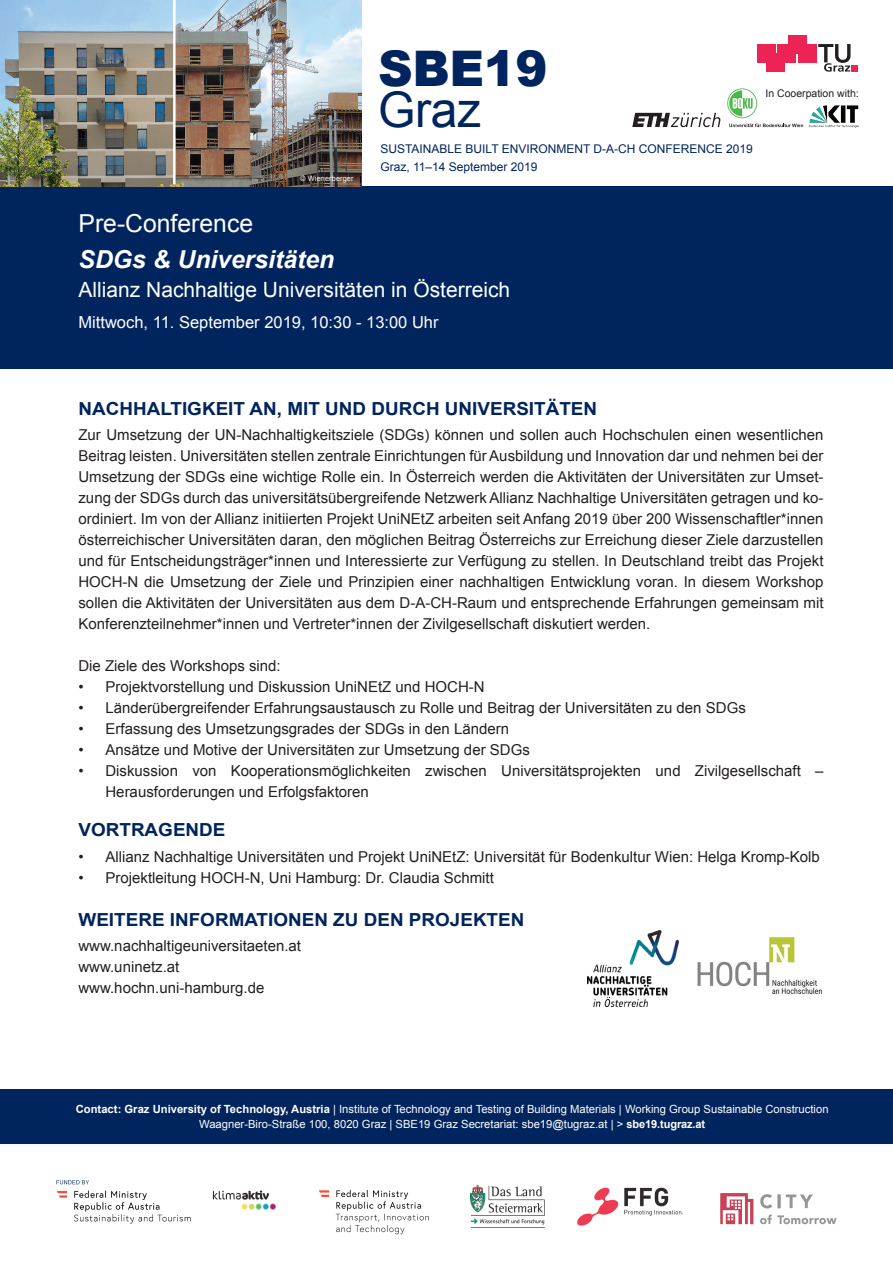
<style>
.page{position:relative;width:893px;height:1263px;background:#fff}
.page>*{position:absolute;margin:0;border:0;box-sizing:border-box;transform-origin:0 0}
.t1{font:900 49.05px "Arial";letter-spacing:-.01em;color:#00245d}
.t2{font:49.05px "Arial";color:#00245d}
.t3{font:italic 700 24.75px "Arial";color:#fff}
.t4{font:24.75px "Arial";color:#fff}
.t5{font:21px "Arial";color:#fff}
.t6{font:700 18px "Arial";color:#00245d;scale:1.05 1}
.t7{font:16.5px "Arial";color:#fff}
.t8{font:15px/21px "Arial";color:#231f20}
.t9{font:12px/18px "Arial";color:#00245d}
.t10{font:11.25px/15px "Arial";color:#fff;text-align:center}
.t11{font:10.5px "Arial";color:#231f20}
.t12{font:7.5px "Arial";letter-spacing:.015em;color:#fff}
.s1{font-weight:700}
</style>
<div class="page">
<div style="left:0;top:186px;width:893px;height:183px;background:#00245d"></div>
<div style="left:757px;top:44px;width:19px;height:18px;background:#ee2355"></div>
<div style="left:778px;top:44px;width:18px;height:18px;background:#ee2355"></div>
<div style="left:798px;top:44px;width:18px;height:18px;background:#ee2355"></div>
<div style="left:766px;top:53px;width:19px;height:19px;background:#ee2355"></div>
<div style="left:789px;top:35px;width:18px;height:18px;background:#ee2355"></div>
<svg style="left:818px;top:44px;width:32px;height:28px"></svg>
<div style="left:851px;top:66px;width:7px;height:6px;background:#ee2355"></div>
<svg style="left:632px;top:113px;width:88px;height:14px"></svg>
<img style="left:810px;top:105px;width:49px;height:23px">
<svg style="left:729px;top:124px;width:74px;height:3px"></svg>
<svg style="left:727px;top:88px;width:30px;height:30px"></svg>
<img style="left:0;top:0;width:361px;height:186px">
<div style="left:0;top:1089px;width:893px;height:55px;background:#00245d"></div>
<hr style="left:173px;top:0;width:3px;height:185px;background:#fff">
<img style="left:587px;top:931px;width:92px;height:75px">
<img style="left:697px;top:937px;width:125px;height:57px">
<img style="left:56px;top:1180px;width:373px;height:55px">
<img style="left:470px;top:1184px;width:367px;height:44px">
<h1 class="t1" style="left:378px;top:33px;width:171px">SBE19</h1>
<h1 class="t2" style="left:378px;top:78px;width:104px">Graz</h1>
<p class="t12" style="left:300px;top:174px;width:55px">© Wienerberger</p>
<p class="t9" style="left:380px;top:140px;width:374px">SUSTAINABLE BUILT ENVIRONMENT D-A-CH CONFERENCE 2019<br>Graz, 11–14 September 2019</p>
<h2 class="t4" style="left:78px;top:207px;width:176px">Pre-Conference</h2>
<h2 class="t3" style="left:78px;top:243px;width:257px">SDGs &amp; Universitäten</h2>
<h3 class="t5" style="left:78px;top:276px;width:433px">Allianz Nachhaltige Universitäten in Österreich</h3>
<p class="t7" style="left:78px;top:311px;width:362px">Mittwoch, 11. September 2019, 10:30 - 13:00 Uhr</p>
<p class="t11" style="left:765px;top:86px;width:95px">In Cooerpation with:</p>
<p class="t6" style="left:78px;top:397px;width:495px">NACHHALTIGKEIT AN, MIT UND DURCH UNIVERSITÄTEN</p>
<p class="t8" style="left:78px;top:425px;width:746px;text-align:justify">Zur Umsetzung der UN-Nachhaltigkeitsziele (SDGs) können und sollen auch Hochschulen einen wesentlichen Beitrag leisten. Universitäten stellen zentrale Einrichtungen für Ausbildung und Innovation dar und nehmen bei der Umsetzung der SDGs eine wichtige Rolle ein. In Österreich werden die Aktivitäten der Universitäten zur Umset&shy;zung der SDGs durch das universitätsübergreifende Netzwerk Allianz Nachhaltige Universitäten getragen und ko&shy;ordiniert. Im von der Allianz initiierten Projekt UniNEtZ arbeiten seit Anfang 2019 über 200 Wissenschaftler*innen österreichischer Universitäten daran, den möglichen Beitrag Österreichs zur Erreichung dieser Ziele darzustellen und für Entscheidungsträger*innen und Interessierte zur Verfügung zu stellen. In Deutschland treibt das Projekt HOCH-N die Umsetzung der Ziele und Prinzipien einer nachhaltigen Entwicklung voran. In diesem Workshop sollen die Aktivitäten der Universitäten aus dem D-A-CH-Raum und entsprechende Erfahrungen gemeinsam mit Konferenzteilnehmer*innen und Vertreter*innen der Zivilgesellschaft diskutiert werden.</p>
<p class="t8" style="left:78px;top:656px;width:204px">Die Ziele des Workshops sind:</p>
<p class="t8" style="left:78px;top:677px;width:408px">• Projektvorstellung und Diskussion UniNEtZ und HOCH-N</p>
<p class="t8" style="left:78px;top:698px;width:669px">• Länderübergreifender Erfahrungsaustausch zu Rolle und Beitrag der Universitäten zu den SDGs</p>
<p class="t8" style="left:78px;top:719px;width:432px">• Erfassung des Umsetzungsgrades der SDGs in den Ländern</p>
<p class="t8" style="left:78px;top:740px;width:453px">• Ansätze und Motive der Universitäten zur Umsetzung der SDGs</p>
<p class="t8" style="left:105px;top:761px;width:719px;text-indent:-27px">• Diskussion von Kooperationsmöglichkeiten zwischen Universitätsprojekten und Zivilgesellschaft –<br>Herausforderungen und Erfolgsfaktoren</p>
<p class="t6" style="left:78px;top:818px;width:142px">VORTRAGENDE</p>
<p class="t8" style="left:78px;top:846px;width:743px">• Allianz Nachhaltige Universitäten und Projekt UniNEtZ: Universität für Bodenkultur Wien: Helga Kromp-Kolb</p>
<p class="t8" style="left:78px;top:867px;width:417px">• Projektleitung HOCH-N, Uni Hamburg: Dr. Claudia Schmitt</p>
<p class="t6" style="left:78px;top:908px;width:29px">Weitere</p>
<p class="t6" style="left:170px;top:908px;width:42px">Informationen</p>
<p class="t6" style="left:333px;top:908px;width:42px">zu den</p>
<p class="t6" style="left:409px;top:908px;width:62px">Projekten</p>
<p class="t8" style="left:78px;top:935px;width:224px">www.nachhaltigeuniversitaeten.at www.uninetz.at www.hochn.uni-hamburg.de</p>
<p class="t10" style="left:76px;top:1102px;width:754px"><span class="s1">Contact: Graz University of Technology, Austria</span> | Institute of Technology and Testing of Building Materials | Working Group Sustainable Construction<br>Waagner-Biro-Straße 100, 8020 Graz | SBE19 Graz Secretariat: sbe19@tugraz.at | &gt; <span class="s1">sbe19.tugraz.at</span></p>
</div>
